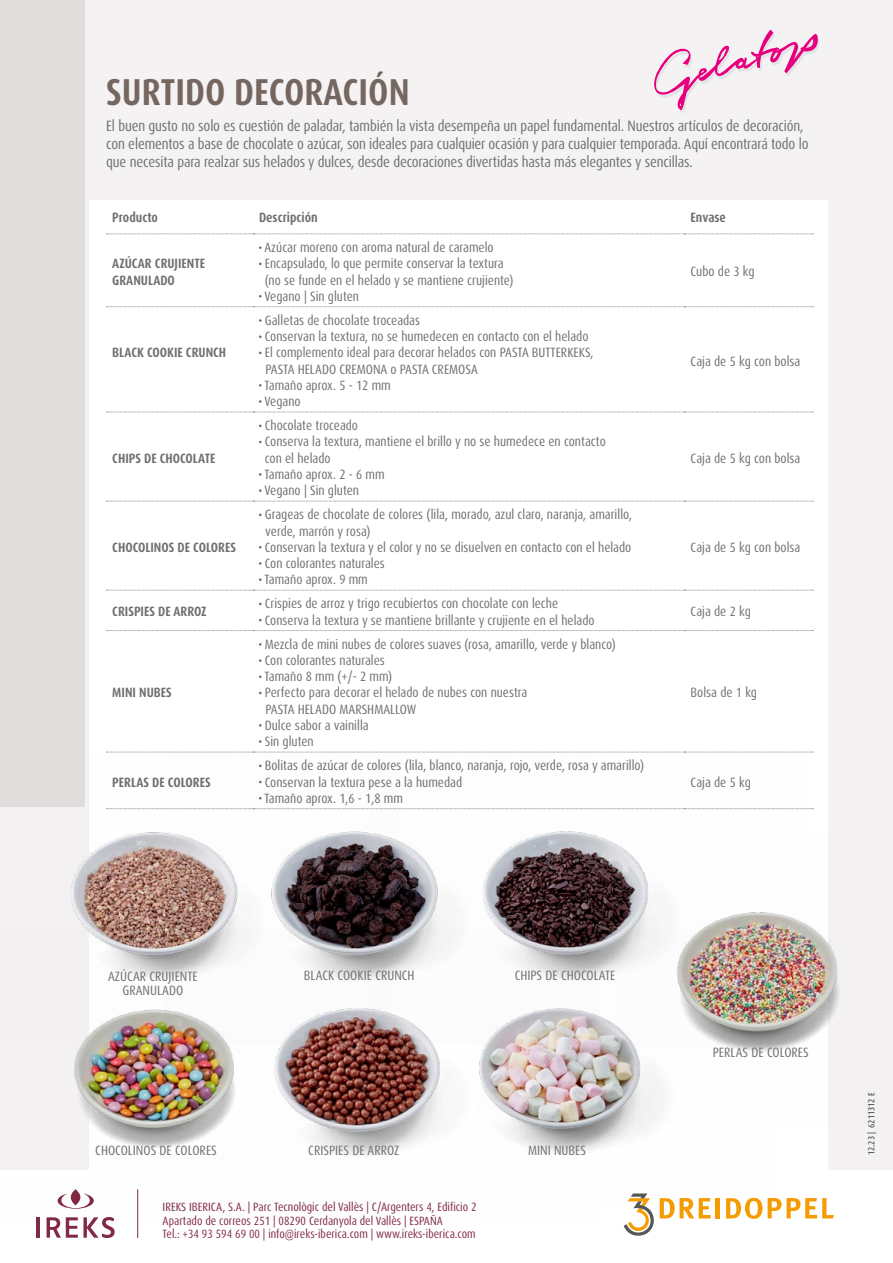
<style>
.page{position:relative;width:893px;height:1263px;background:#f4f2f3}
.page>*{position:absolute;margin:0;border:0;box-sizing:border-box;transform-origin:0 0}
.t1{font:700 condensed 37.5px "Dax Pro";color:#756660}
.t2{font:condensed 15px/18px "Dax Pro";letter-spacing:-.01em;color:#706f6f}
.t3{font:condensed 13.5px/16.2px "Dax Pro";color:#706f6f}
.t4{font:700 condensed 13.5px/16.2px "Dax Pro";color:#706f6f}
.t5{font:condensed 12px/13.5px "Dax Pro";color:#822a44}
.t6{font:500 condensed 9px "Dax Pro";color:#575756}
</style>
<div class="page">
<div style="left:89px;top:200px;width:738px;height:971px;background:#fff"></div>
<svg style="left:106px;top:306px;width:707px;height:1px"></svg>
<svg style="left:106px;top:412px;width:707px;height:1px"></svg>
<svg style="left:106px;top:501px;width:707px;height:1px"></svg>
<svg style="left:106px;top:590px;width:707px;height:1px"></svg>
<svg style="left:106px;top:630px;width:707px;height:1px"></svg>
<svg style="left:106px;top:752px;width:707px;height:1px"></svg>
<svg style="left:106px;top:234px;width:707px;height:1px"></svg>
<svg style="left:654px;top:29px;width:165px;height:84px"></svg>
<div style="left:0;top:1171px;width:893px;height:92px;background:#fff"></div>
<hr style="left:37px;top:1217px;width:3px;height:21px;background:#822a44">
<svg style="left:47px;top:1221px;width:68px;height:17px"></svg>
<hr style="left:137px;top:1189px;width:1px;height:49px;background:#822a44">
<svg style="left:660px;top:1211px;width:51px;height:7px"></svg>
<hr style="left:716px;top:1198px;width:4px;height:20px;background:#f59c00">
<svg style="left:726px;top:1211px;width:36px;height:8px"></svg>
<svg style="left:768px;top:1198px;width:66px;height:20px"></svg>
<svg style="left:624px;top:1211px;width:30px;height:25px"></svg>
<div style="left:0;top:0;width:85px;height:806px;background:#e1dddd"></div>
<img style="left:0;top:1044px;width:163px;height:177px">
<img style="left:774px;top:833px;width:65px;height:291px">
<img style="left:163px;top:1044px;width:279px;height:112px">
<img style="left:398px;top:808px;width:410px;height:236px">
<img style="left:162px;top:752px;width:436px;height:291px">
<img style="left:0;top:753px;width:398px;height:291px">
<img style="left:477px;top:929px;width:297px;height:282px">
<h1 class="t1" style="left:106px;top:68px;width:305px">SURTIDO DECORACIÓN</h1>
<p class="t2" style="left:106px;top:117px;width:704px">El buen gusto no solo es cuestión de paladar, también la vista desempeña un papel fundamental. Nuestros artículos de decoración, con elementos a base de chocolate o azúcar, son ideales para cualquier ocasión y para cualquier temporada. Aquí encontrará todo lo que necesita para realzar sus helados y dulces, desde decoraciones divertidas hasta más elegantes y sencillas.</p>
<p class="t4" style="left:112px;top:210px;width:47px">Producto</p>
<p class="t4" style="left:259px;top:210px;width:60px">Descripción</p>
<p class="t4" style="left:691px;top:210px;width:37px">Envase</p>
<p class="t4" style="left:112px;top:256px;width:94px">AZÚCAR CRUJIENTE<br>GRANULADO</p>
<p class="t3" style="left:264px;top:239px;width:251px">Azúcar moreno con aroma natural de caramelo Encapsulado, lo que permite conservar la textura (no se funde en el helado y se mantiene crujiente)<br>Vegano | Sin gluten</p>
<p class="t3" style="left:691px;top:264px;width:65px">Cubo de 3 kg</p>
<p class="t4" style="left:112px;top:345px;width:115px">BLACK COOKIE CRUNCH</p>
<p class="t4" style="left:112px;top:450px;width:105px">CHIPS DE CHOCOLATE</p>
<p class="t4" style="left:112px;top:539px;width:125px">CHOCOLINOS DE COLORES</p>
<p class="t3" style="left:264px;top:312px;width:331px">Galletas de chocolate troceadas<br>Conservan la textura, no se humedecen en contacto con el helado El complemento ideal para decorar helados con PASTA BUTTERKEKS, PASTA HELADO CREMONA o PASTA CREMOSA<br>Tamaño aprox. 5 - 12 mm<br>Vegano</p>
<p class="t3" style="left:264px;top:418px;width:343px">Chocolate troceado<br>Conserva la textura, mantiene el brillo y no se humedece en contacto con el helado<br>Tamaño aprox. 2 - 6 mm<br>Vegano | Sin gluten</p>
<p class="t3" style="left:264px;top:507px;width:369px">Grageas de chocolate de colores (lila, morado, azul claro, naranja, amarillo, verde, marrón y rosa)<br>Conservan la textura y el color y no se disuelven en contacto con el helado Con colorantes naturales<br>Tamaño aprox. 9 mm</p>
<p class="t3" style="left:691px;top:353px;width:111px">Caja de 5 kg con bolsa</p>
<p class="t3" style="left:691px;top:450px;width:111px">Caja de 5 kg con bolsa</p>
<p class="t3" style="left:691px;top:539px;width:111px">Caja de 5 kg con bolsa</p>
<p class="t4" style="left:112px;top:604px;width:96px">CRISPIES DE ARROZ</p>
<p class="t3" style="left:265px;top:596px;width:331px">Crispies de arroz y trigo recubiertos con chocolate con leche<br>Conserva la textura y se mantiene brillante y crujiente en el helado</p>
<p class="t3" style="left:691px;top:604px;width:62px">Caja de 2 kg</p>
<p class="t4" style="left:112px;top:685px;width:61px">MINI NUBES</p>
<p class="t4" style="left:112px;top:774px;width:100px">PERLAS DE COLORES</p>
<p class="t3" style="left:264px;top:636px;width:353px">Mezcla de mini nubes de colores suaves (rosa, amarillo, verde y blanco)<br>Con colorantes naturales<br>Tamaño 8 mm (+/- 2 mm)<br>Perfecto para decorar el helado de nubes con nuestra<br>PASTA HELADO MARSHMALLOW<br>Dulce sabor a vainilla<br>Sin gluten</p>
<p class="t3" style="left:264px;top:758px;width:381px">Bolitas de azúcar de colores (lila, blanco, naranja, rojo, verde, rosa y amarillo)<br>Conservan la textura pese a la humedad<br>Tamaño aprox. 1,6 - 1,8 mm</p>
<p class="t3" style="left:691px;top:685px;width:68px">Bolsa de 1 kg</p>
<p class="t3" style="left:691px;top:774px;width:62px">Caja de 5 kg</p>
<p class="t3" style="left:108px;top:969px;width:91px">AZÚCAR CRUJIENTE</p>
<p class="t3" style="left:304px;top:967px;width:112px">BLACK COOKIE CRUNCH</p>
<p class="t3" style="left:122px;top:982px;width:62px">GRANULADO</p>
<p class="t3" style="left:515px;top:967px;width:102px">CHIPS DE CHOCOLATE</p>
<p class="t3" style="left:95px;top:1142px;width:123px">CHOCOLINOS DE COLORES</p>
<p class="t3" style="left:308px;top:1142px;width:93px">CRISPIES DE ARROZ</p>
<p class="t3" style="left:528px;top:1142px;width:59px">MINI NUBES</p>
<p class="t5" style="left:163px;top:1200px;width:315px">IREKS IBERICA, S.A. | Parc Tecnològic del Vallès | C/Argenters 4, Edificio 2<br>Apartado de correos 251 | 08290 Cerdanyola del Vallès | ESPAÑA<br>Tel.: +34 93 594 69 00 | info@ireks-iberica.com | www.ireks-iberica.com</p>
<p class="t3" style="left:713px;top:1044px;width:98px">PERLAS DE COLORES</p>
<p class="t6" style="left:865px;top:1155px;width:64px;rotate:-90deg">12.23 | 6211312 E</p>
</div>
